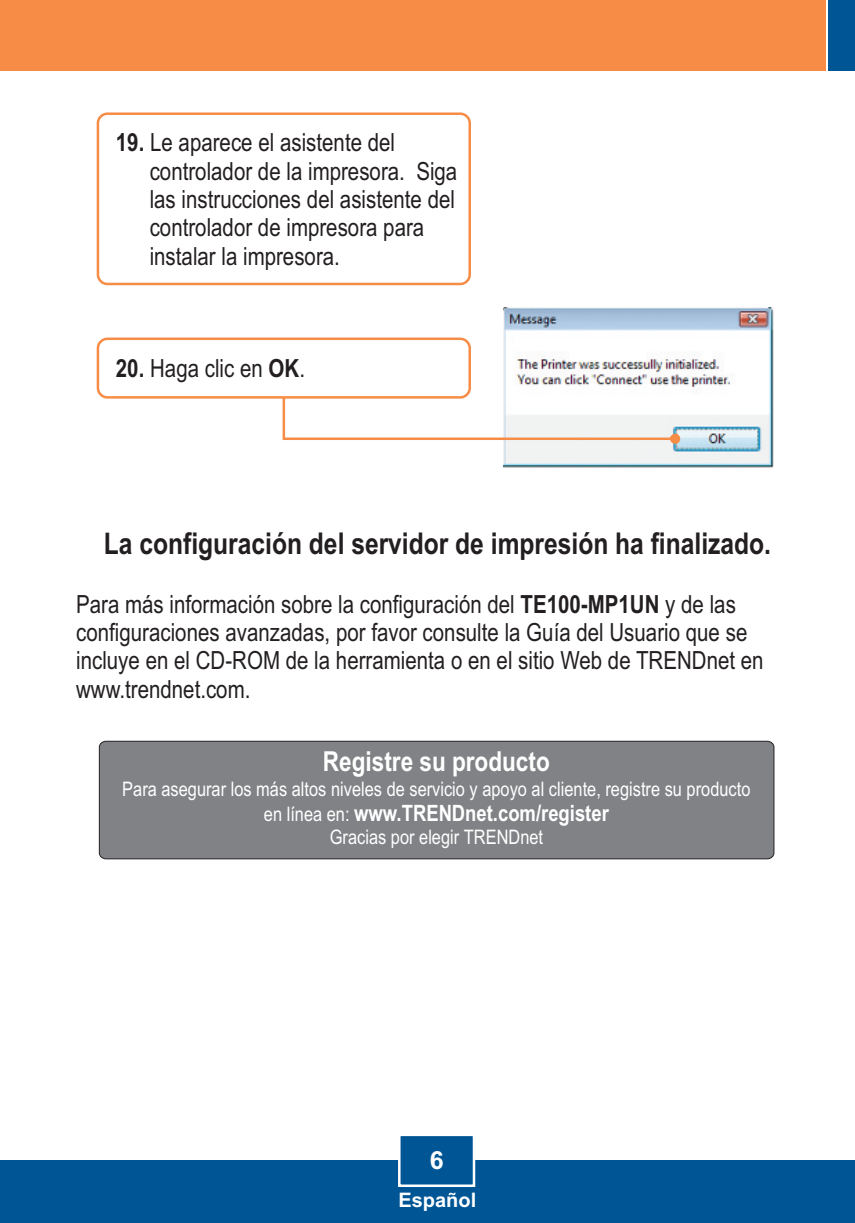
<style>
.page{position:relative;width:855px;height:1223px;background:#fff}
.page>*{position:absolute;margin:0;border:0;box-sizing:border-box;transform-origin:0 0}
.t1{font:700 30px "Arial Narrow";color:#231f20}
.t2{font:700 27.5px "Arial Narrow";color:#fff}
.t3{font:25px/28.2px "Arial Narrow";color:#231f20}
.t4{font:700 25px "Arial";color:#fff}
.t5{font:700 22.5px "Arial Narrow";color:#fff}
.t6{font:20px "Arial Narrow";color:#fff}
.t7{font:700 20px "Arial";color:#fff}
.s1{font-weight:700}
.s2{font-weight:400;font-size:20px}
</style>
<div class="page">
<div style="left:0;top:1160px;width:855px;height:62px;background:#005595"></div>
<div style="left:0;top:0;width:826px;height:71px;background:#f68c45"></div>
<div style="left:829px;top:0;width:26px;height:71px;background:#005595"></div>
<svg style="left:398px;top:1136px;width:78px;height:51px"></svg>
<div style="left:99px;top:740px;width:675px;height:119px;background:#808285;border:1px solid #231f20;border-radius:6px"></div>
<img style="left:504px;top:307px;width:270px;height:160px">
<svg style="left:283px;top:371px;width:397px;height:73px"></svg>
<div style="left:97px;top:337px;width:374px;height:61px;background:#fff;border:3px solid #f68c45;border-radius:9px"></div>
<div style="left:97px;top:112px;width:374px;height:173px;background:#fff;border:3px solid #f68c45;border-radius:9px"></div>
<p class="t3" style="left:150px;top:131px;width:309px;text-indent:-34px"><span class="s1">19.</span> Le aparece el asistente del controlador de la impresora. Siga las instrucciones del asistente del controlador de impresora para instalar la impresora.</p>
<p class="t3" style="left:116px;top:356px;width:191px"><span class="s1">20.</span> Haga clic en <span class="s1">OK</span>.</p>
<p class="t1" style="left:104px;top:531px;width:669px">La configuración del servidor de impresión ha finalizado.</p>
<p class="t3" style="left:76px;top:592px;width:689px">Para más información sobre la configuración del <span class="s1">TE100-MP1UN</span> y de las configuraciones avanzadas, por favor consulte la Guía del Usuario que se incluye en el CD-ROM de la herramienta o en el sitio Web de TRENDnet en www.trendnet.com.</p>
<p class="t2" style="left:323px;top:751px;width:228px">Registre su producto</p>
<p class="t6" style="left:122px;top:781px;width:630px">Para asegurar los más altos niveles de servicio y apoyo al cliente, registre su producto</p>
<p class="t5" style="left:264px;top:804px;width:346px"><span class="s2">en línea en:</span> www.TRENDnet.com/register</p>
<p class="t6" style="left:330px;top:829px;width:215px">Gracias por elegir TRENDnet</p>
<p class="t4" style="left:430px;top:1150px;width:15px">6</p>
<p class="t7" style="left:398px;top:1191px;width:79px">Español</p>
</div>
